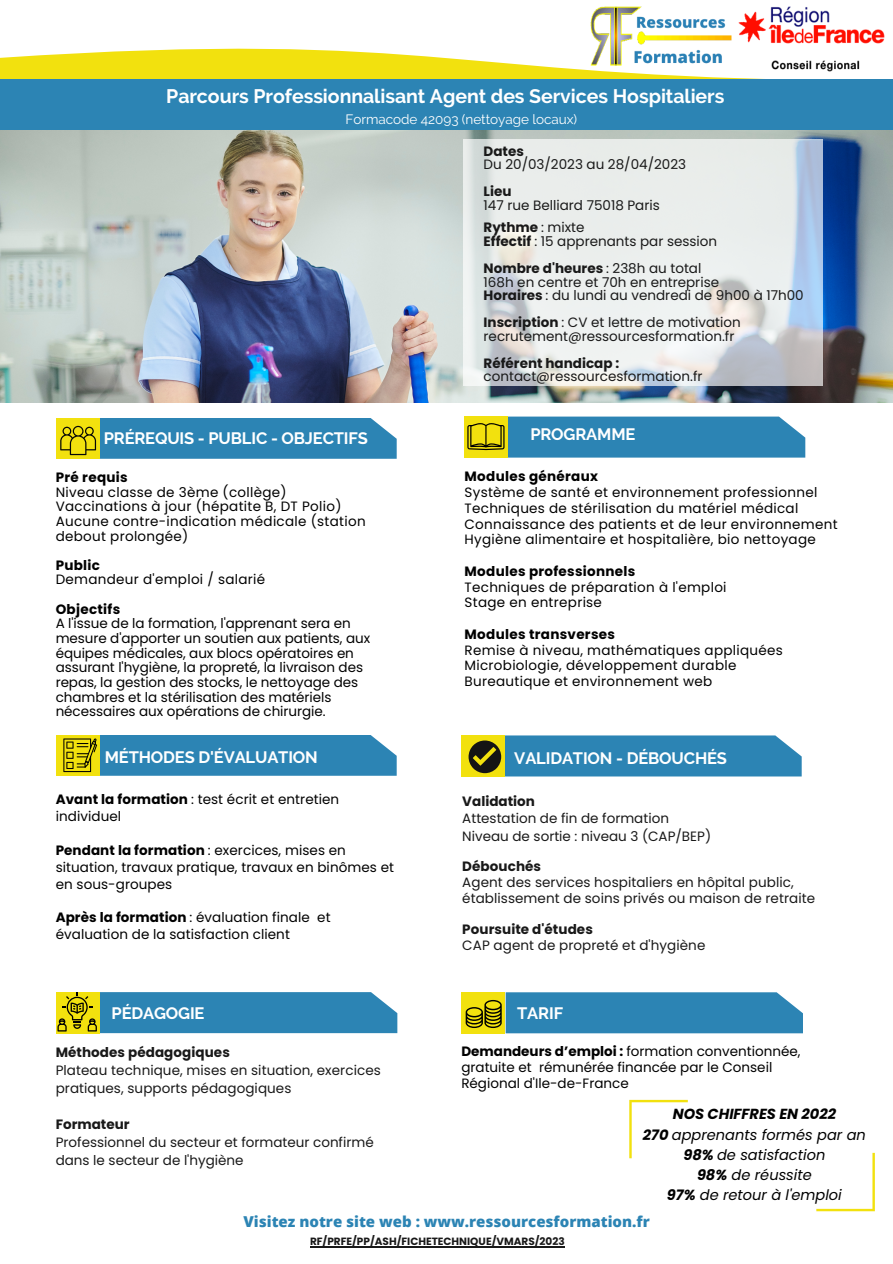
<style>
.page{position:relative;width:893px;height:1264px;background:#fff}
.page>*{position:absolute;margin:0;border:0;box-sizing:border-box;transform-origin:0 0}
.t1{font:700 19.5px "Raleway";letter-spacing:-.005em;color:#fff}
.t2{font:700 16.5px "Raleway";letter-spacing:-.01em;color:#fff}
.t3{font:16.5px "Raleway";letter-spacing:-.01em;color:#fff}
.t4{font:800 15px "Open Sans";color:#2c84b4}
.t5{font:italic 14.55px/20.2px "Poppins";color:#000;text-align:center}
.t6{font:13.5px/14.7px "Poppins";letter-spacing:.005em;color:#000}
.t7{font:13.5px/18px "Poppins";color:#191919}
.t8{font:700 13.5px "Poppins";letter-spacing:.005em;color:#191919}
.t9{font:700 13.5px "Poppins";letter-spacing:.02em;color:#000}
.t10{font:13.5px "Raleway";letter-spacing:-.005em;color:#fff}
.t11{font:700 10.5px "Poppins";color:#191919}
.s1{font-weight:700}
</style>
<div class="page">
<svg style="left:0;top:48px;width:764px;height:31px;fill:#f2e10e"></svg>
<div style="left:0;top:79px;width:892px;height:51px;background:#2c84b4"></div>
<img style="left:0;top:131px;width:891px;height:271px">
<div style="left:56px;top:992px;width:44px;height:41px;background:#f2e10e"></div>
<img style="left:585px;top:6px;width:150px;height:73px">
<svg style="left:463px;top:140px;width:359px;height:245px;background:#e1e5e7"></svg>
<div style="left:56px;top:417px;width:44px;height:42px;background:#f2e10e"></div>
<div style="left:463px;top:416px;width:44px;height:41px;background:#f2e10e"></div>
<div style="left:56px;top:734px;width:44px;height:41px;background:#f2e10e"></div>
<div style="left:461px;top:735px;width:44px;height:41px;background:#f2e10e"></div>
<div style="left:461px;top:992px;width:44px;height:41px;background:#f2e10e"></div>
<svg style="left:57px;top:992px;width:340px;height:41px;background:#438ca0"></svg>
<svg style="left:465px;top:992px;width:337px;height:41px;background:#428ca1"></svg>
<svg style="left:468px;top:735px;width:333px;height:41px;background:#3d87a2"></svg>
<svg style="left:63px;top:734px;width:333px;height:41px;background:#448ca3"></svg>
<svg style="left:60px;top:418px;width:336px;height:41px;background:#458fa0"></svg>
<svg style="left:467px;top:416px;width:338px;height:41px;background:#458ea1"></svg>
<img style="left:738px;top:6px;width:146px;height:66px">
<hr style="left:310px;top:1246px;width:254px;height:1px;background:#191919">
<svg style="left:629px;top:1099px;width:58px;height:59px"></svg>
<svg style="left:816px;top:1152px;width:58px;height:59px"></svg>
<h1 class="t1" style="left:166px;top:84px;width:559px">Parcours Professionnalisant Agent des Services Hospitaliers</h1>
<p class="t10" style="left:345px;top:111px;width:233px">Formacode 42093 (nettoyage locaux)</p>
<p class="t8" style="left:483px;top:142px;width:42px">Dates</p>
<p class="t7" style="left:483px;top:156px;width:204px">Du 20/03/2023 au 28/04/2023</p>
<p class="t8" style="left:483px;top:182px;width:29px">Lieu</p>
<p class="t7" style="left:483px;top:194px;width:178px;line-height:22.5px">147 rue Belliard 75018 Paris<br><span class="s1">Rythme</span> : mixte</p>
<p class="t7" style="left:483px;top:228px;width:235px;line-height:27px"><span class="s1">Effectif</span> : 15 apprenants par session<br><span class="s1">Nombre d'heures</span> : 238h au total</p>
<p class="t7" style="left:483px;top:275px;width:321px;line-height:13.5px">168h en centre et 70h en entreprise<br><span class="s1">Horaires</span> : du lundi au vendredi de 9h00 à 17h00</p>
<p class="t7" style="left:483px;top:315px;width:258px;line-height:13.5px"><span class="s1">Inscription</span> : CV et lettre de motivation recrutement@ressourcesformation.fr</p>
<p class="t8" style="left:483px;top:353px;width:137px">Référent handicap :</p>
<p class="t7" style="left:483px;top:367px;width:220px">contact@ressourcesformation.fr</p>
<p class="t3" style="left:112px;top:425px;width:95px">PRÉ REQUIS</p>
<p class="t3" style="left:551px;top:427px;width:108px">PROGRAMME</p>
<p class="t2" style="left:104px;top:429px;width:266px">PRÉREQUIS - PUBLIC - OBJECTIFS</p>
<p class="t2" style="left:530px;top:425px;width:106px">PROGRAMME</p>
<p class="t9" style="left:56px;top:468px;width:73px">Pré requis</p>
<p class="t6" style="left:56px;top:484px;width:311px">Niveau classe de 3ème (collège)<br>Vaccinations à jour (hépatite B, DT Polio)<br>Aucune contre-indication médicale (station debout prolongée)</p>
<p class="t9" style="left:56px;top:555px;width:46px">Public</p>
<p class="t6" style="left:56px;top:572px;width:211px">Demandeur d'emploi / salarié</p>
<p class="t9" style="left:56px;top:599px;width:66px">Objectifs</p>
<p class="t6" style="left:56px;top:616px;width:316px">A l'issue de la formation, l'apprenant sera en mesure d'apporter un soutien aux patients, aux équipes médicales, aux blocs opératoires en assurant l'hygiène, la propreté, la livraison des repas, la gestion des stocks, le nettoyage des chambres et la stérilisation des matériels nécessaires aux opérations de chirurgie.</p>
<p class="t9" style="left:464px;top:467px;width:135px">Modules généraux</p>
<p class="t6" style="left:464px;top:484px;width:374px;line-height:15.8px">Système de santé et environnement professionnel Techniques de stérilisation du matériel médical Connaissance des patients et de leur environnement Hygiène alimentaire et hospitalière, bio nettoyage</p>
<p class="t9" style="left:464px;top:561px;width:172px">Modules professionnels</p>
<p class="t6" style="left:464px;top:579px;width:263px;line-height:15.8px">Techniques de préparation à l'emploi<br>Stage en entreprise</p>
<p class="t9" style="left:464px;top:624px;width:152px">Modules transverses</p>
<p class="t6" style="left:464px;top:642px;width:320px;line-height:15.8px">Remise à niveau, mathématiques appliquées<br>Microbiologie, développement durable<br>Bureautique et environnement web</p>
<p class="t3" style="left:112px;top:742px;width:95px">PRÉ REQUIS</p>
<p class="t6" style="left:56px;top:790px;width:285px;line-height:17px"><span class="s1">Avant la formation</span> : test écrit et entretien individuel</p>
<p class="t6" style="left:56px;top:841px;width:340px;line-height:17px"><span class="s1">Pendant la formation</span> : exercices, mises en situation, travaux pratique, travaux en binômes et en sous-groupes</p>
<p class="t6" style="left:56px;top:909px;width:276px;line-height:17px"><span class="s1">Après la formation</span> : évaluation finale et évaluation de la satisfaction client</p>
<p class="t2" style="left:105px;top:747px;width:214px">MÉTHODES D'ÉVALUATION</p>
<p class="t2" style="left:514px;top:748px;width:214px">VALIDATION - DÉBOUCHÉS</p>
<p class="t8" style="left:462px;top:791px;width:74px">Validation</p>
<p class="t7" style="left:462px;top:809px;width:250px">Attestation de fin de formation<br>Niveau de sortie : niveau 3 (CAP/BEP)</p>
<p class="t8" style="left:462px;top:857px;width:80px">Débouchés</p>
<p class="t7" style="left:462px;top:874px;width:354px;line-height:15.8px">Agent des services hospitaliers en hôpital public, établissement de soins privés ou maison de retraite</p>
<p class="t8" style="left:462px;top:920px;width:132px">Poursuite d'études</p>
<p class="t7" style="left:462px;top:936px;width:244px">CAP agent de propreté et d'hygiène</p>
<p class="t2" style="left:111px;top:1003px;width:94px">PÉDAGOGIE</p>
<p class="t8" style="left:56px;top:1042px;width:176px">Méthodes pédagogiques</p>
<p class="t7" style="left:56px;top:1060px;width:326px">Plateau technique, mises en situation, exercices pratiques, supports pédagogiques</p>
<p class="t8" style="left:56px;top:1114px;width:75px">Formateur</p>
<p class="t7" style="left:56px;top:1132px;width:319px">Professionnel du secteur et formateur confirmé dans le secteur de l'hygiène</p>
<p class="t2" style="left:517px;top:1003px;width:47px">TARIF</p>
<p class="t6" style="left:461px;top:1043px;width:340px;line-height:15.8px"><span class="s1">Demandeurs d’emploi :</span> formation conventionnée, gratuite et rémunérée financée par le Conseil<br>Régional d'Ile-de-France</p>
<p class="t5" style="left:642px;top:1104px;width:224px"><span class="s1">NOS CHIFFRES EN 2022<br>270</span> apprenants formés par an<br><span class="s1">98%</span> de satisfaction<br><span class="s1">98%</span> de réussite<br><span class="s1">97%</span> de retour à l'emploi</p>
<p class="t4" style="left:243px;top:1210px;width:407px">Visitez notre site web : www.ressourcesformation.fr</p>
<p class="t11" style="left:310px;top:1234px;width:256px">RF/PRFE/PP/ASH/FICHETECHNIQUE/VMARS/2023</p>
</div>
